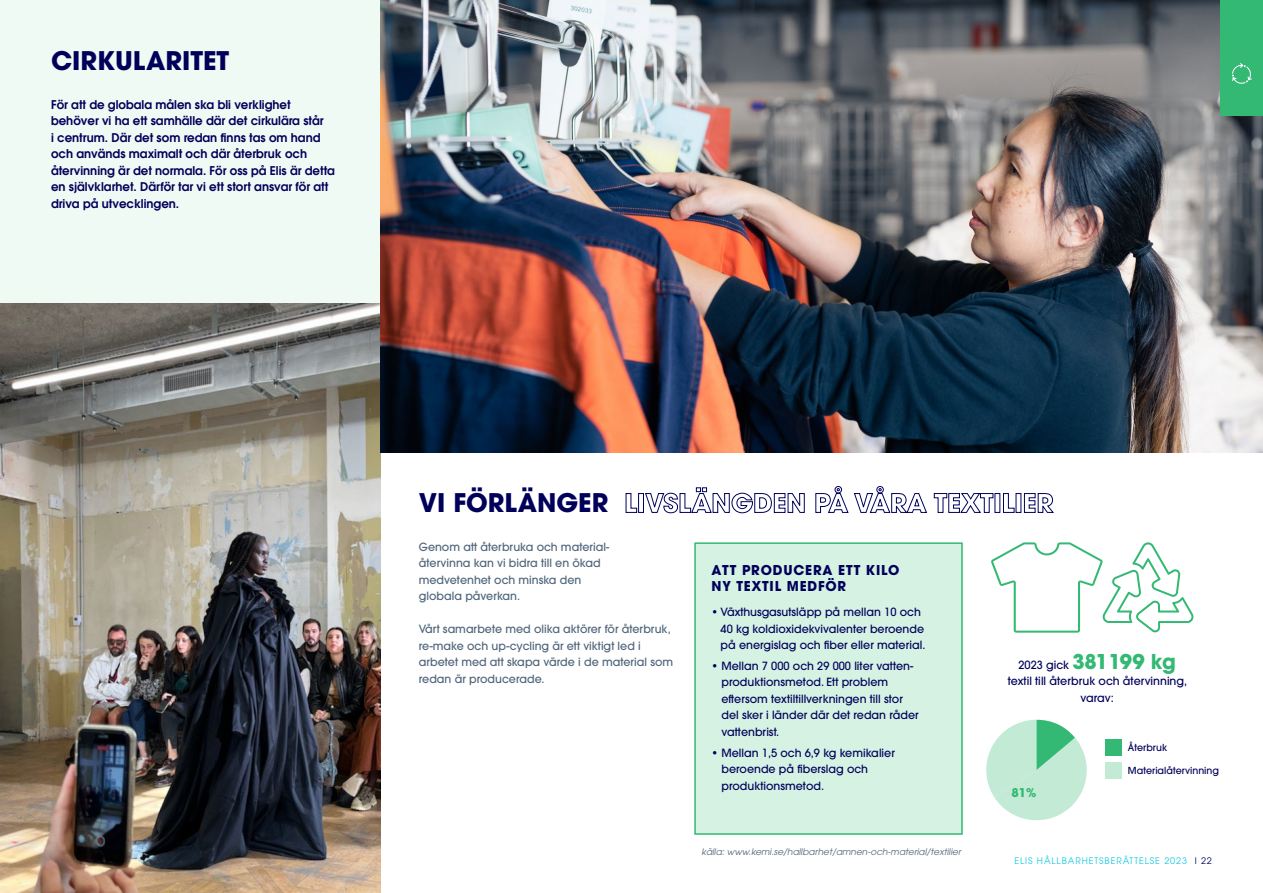
<style>
.page{position:relative;width:1263px;height:893px;background:#fff}
.page>*{position:absolute;margin:0;border:0;box-sizing:border-box;transform-origin:0 0}
.ELIS_HR23___Huvudrubrik_hel{font:700 25.5px "ITC Avant Garde Pro";color:#00005a}
.ELIS_HR23___Brödtext{font:700 13.5px/16.5px "ITC Avant Garde Pro";letter-spacing:.06em;color:#00005a}
.ELIS_HR23___ingress{font:600 12px/16.5px "ITC Avant Garde Pro";color:#00005a}
.t1{font:700 12px "ITC Avant Garde Pro";color:#33b973}
.ELIS_HR23___Brödtext-2{font:500 11.25px/16.5px "ITC Avant Garde Pro";color:#00005a}
.ELIS_HR23___Brödtext-3{font:500 11.25px/16.5px "ITC Avant Garde Pro";color:#4f657a}
.ELIS_HR23___UNDERRUBRIK{font:500 11.25px/16.5px "ITC Avant Garde Pro";color:#00005a;text-align:center}
.ELIS_HR23___Brödtext-4{font:500 9.6px "ITC Avant Garde Pro";color:#00005a}
.ELIS_HR23___fotnot{font:italic 9px "ITC Avant Garde Pro";color:#4f657a}
.t2{font:9px "ITC Avant Garde Pro";letter-spacing:.1em;color:#16cbe2}
.s1{font-weight:700;font-size:20.25px;color:#33b973}
.s2{color:#00005a}
</style>
<div class="page">
<div style="left:0;top:0;width:381px;height:893px;background:#f0faf5"></div>
<img style="left:0;top:303px;width:381px;height:590px">
<div style="left:694px;top:542px;width:269px;height:293px;background:#d6f2e3;border:2px solid #33b973"></div>
<img style="left:381px;top:0;width:882px;height:452px">
<svg style="left:991px;top:542px;width:202px;height:91px"></svg>
<div style="left:1105px;top:739px;width:16px;height:16px;background:#33b973"></div>
<div style="left:1105px;top:762px;width:16px;height:16px;background:#c2ead5"></div>
<svg style="left:986px;top:720px;width:101px;height:101px"></svg>
<div style="left:1220px;top:0;width:43px;height:116px;background:#33b973"></div>
<svg style="left:1232px;top:63px;width:20px;height:21px"></svg>
<p class="ELIS_HR23___Huvudrubrik_hel" style="left:51px;top:43px;width:180px">CIRKULARITET</p>
<p class="ELIS_HR23___ingress" style="left:51px;top:96px;width:285px">För att de globala målen ska bli verklighet behöver vi ha ett samhälle där det cirkulära står<br>i centrum. Där det som redan finns tas om hand och används maximalt och där återbruk och återvinning är det normala. För oss på Elis är detta en självklarhet. Därför tar vi ett stort ansvar för att driva på utvecklingen.</p>
<p class="ELIS_HR23___Huvudrubrik_hel" style="left:419px;top:486px;width:636px">VI FÖRLÄNGER LIVSLÄNGDEN PÅ VÅRA TEXTILIER</p>
<p class="ELIS_HR23___Brödtext-3" style="left:419px;top:538px;width:192px">Genom att återbruka och material&shy;återvinna kan vi bidra till en ökad medvetenhet och minska den globala påverkan.</p>
<p class="ELIS_HR23___Brödtext-3" style="left:419px;top:621px;width:256px">Vårt samarbete med olika aktörer för återbruk, re-make och up-cycling är ett viktigt led i arbetet med att skapa värde i de material som redan är producerade.</p>
<p class="ELIS_HR23___Brödtext" style="left:712px;top:561px;width:189px">ATT PRODUCERA ETT KILO<br>NY TEXTIL MEDFÖR</p>
<p class="ELIS_HR23___Brödtext-2" style="left:721px;top:604px;width:206px;text-indent:-9px">• Växthusgasutsläpp på mellan 10 och<br>40 kg koldioxidekvivalenter beroende på energislag och fiber eller material.</p>
<p class="ELIS_HR23___Brödtext-2" style="left:721px;top:657px;width:199px;text-indent:-10px">• Mellan 7 000 och 29 000 liter vatten&shy;produktionsmetod. Ett problem eftersom textiltillverkningen till stor del sker i länder där det redan råder vattenbrist.</p>
<p class="ELIS_HR23___Brödtext-2" style="left:721px;top:744px;width:175px;text-indent:-10px">• Mellan 1,5 och 6,9 kg kemikalier beroende på fiberslag och produktionsmetod.</p>
<p class="ELIS_HR23___fotnot" style="left:702px;top:846px;width:261px">källa: www.kemi.se/hallbarhet/amnen-och-material/textilier</p>
<p class="ELIS_HR23___UNDERRUBRIK" style="left:1008px;top:656px;width:181px">2023 gick <span class="s1">381 199 kg </span>textil till återbruk och återvinning, varav:</p>
<p class="ELIS_HR23___Brödtext-4" style="left:1128px;top:741px;width:41px">Återbruk</p>
<p class="t1" style="left:1011px;top:785px;width:27px">81%</p>
<p class="ELIS_HR23___Brödtext-4" style="left:1128px;top:764px;width:93px">Materialåtervinning</p>
<p class="t2" style="left:1014px;top:855px;width:199px">ELIS HÅLLBARHETSBERÄTTELSE 2023 <span class="s2">I 22</span></p>
</div>
